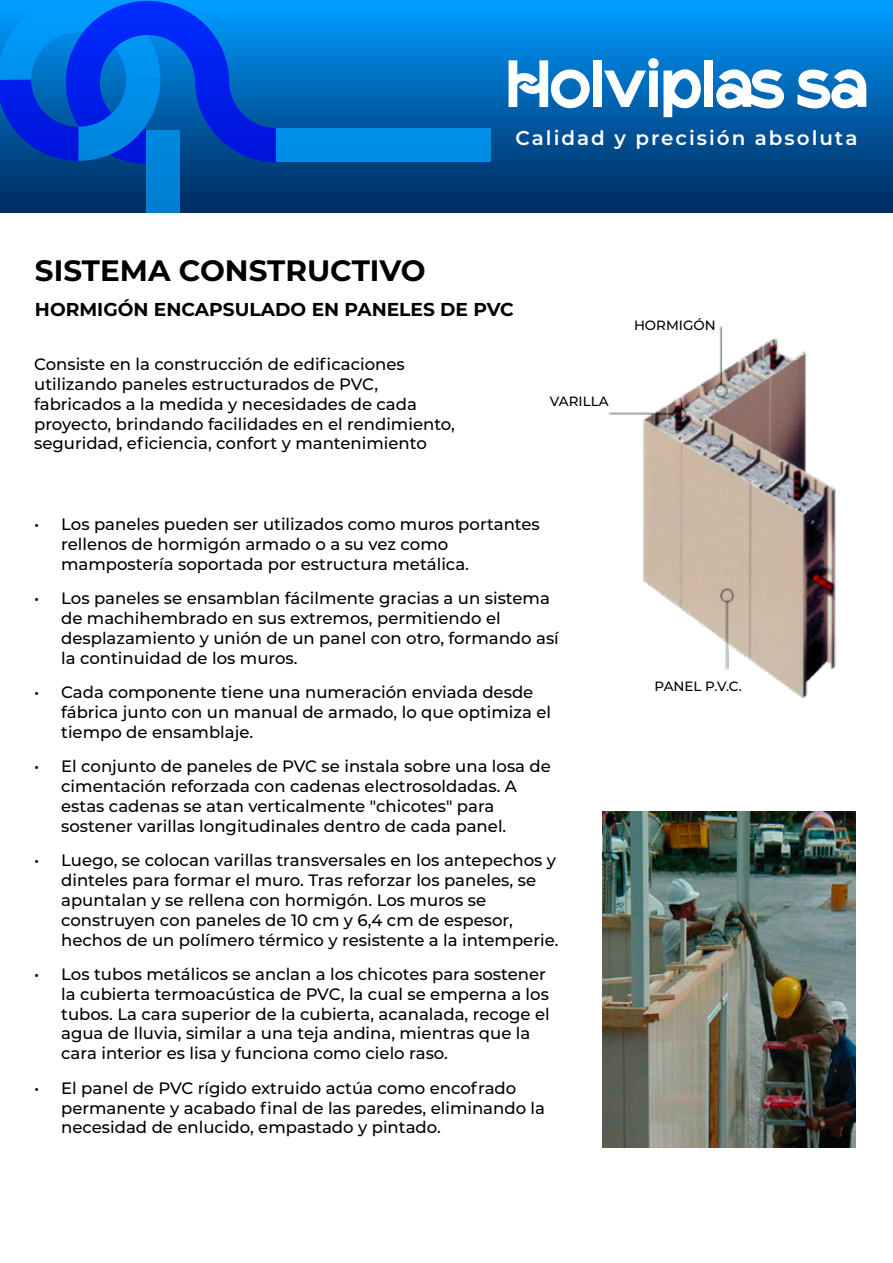
<style>
.page{position:relative;width:893px;height:1263px;background:#fff}
.page>*{position:absolute;margin:0;border:0;box-sizing:border-box;transform-origin:0 0}
.t1{font:700 29.4px "Montserrat";color:#000}
.t2{font:600 19.95px "Montserrat";letter-spacing:.1em;color:#fff}
.t3{font:700 18.6px "Montserrat";color:#000}
.t4{font:500 16.5px/19.8px "Montserrat";color:#000}
.t5{font:500 13.5px "Montserrat";color:#000}
</style>
<div class="page">
<div style="left:0;top:0;width:893px;height:213px;background:linear-gradient(to bottom,#009cff,#00285a)"></div>
<div style="left:593px;top:60px;width:9px;height:47px;background:#fff"></div>
<svg style="left:604px;top:58px;width:97px;height:59px"></svg>
<div style="left:704px;top:60px;width:9px;height:47px;background:#fff"></div>
<svg style="left:716px;top:69px;width:68px;height:40px"></svg>
<svg style="left:509px;top:60px;width:81px;height:48px"></svg>
<svg style="left:797px;top:69px;width:69px;height:40px"></svg>
<svg style="left:0;top:0;width:277px;height:164px"></svg>
<div style="left:146px;top:130px;width:34px;height:82px;background:#0082d8"></div>
<div style="left:276px;top:128px;width:214px;height:34px;background:#008ee8"></div>
<img style="left:608px;top:326px;width:228px;height:372px">
<img style="left:602px;top:811px;width:254px;height:337px">
<p class="t2" style="left:515px;top:123px;width:343px">Calidad y precisión absoluta</p>
<h1 class="t1" style="left:35px;top:249px;width:392px">SISTEMA CONSTRUCTIVO</h1>
<p class="t3" style="left:35px;top:296px;width:480px">HORMIGÓN ENCAPSULADO EN PANELES DE PVC</p>
<p class="t4" style="left:34px;top:354px;width:422px">Consiste en la construcción de edificaciones utilizando paneles estructurados de PVC, fabricados a la medida y necesidades de cada proyecto, brindando facilidades en el rendimiento, seguridad, eficiencia, confort y mantenimiento</p>
<p class="t5" style="left:550px;top:391px;width:60px">VARILLA</p>
<p class="t4" style="left:61px;top:514px;width:480px;text-indent:-27px">• Los paneles pueden ser utilizados como muros portantes rellenos de hormigón armado o a su vez como mampostería soportada por estructura metálica.</p>
<p class="t4" style="left:61px;top:588px;width:499px;text-indent:-27px">• Los paneles se ensamblan fácilmente gracias a un sistema de machihembrado en sus extremos, permitiendo el desplazamiento y unión de un panel con otro, formando así la continuidad de los muros.</p>
<p class="t4" style="left:61px;top:682px;width:491px;text-indent:-27px">• Cada componente tiene una numeración enviada desde fábrica junto con un manual de armado, lo que optimiza el tiempo de ensamblaje.</p>
<p class="t4" style="left:61px;top:756px;width:491px;text-indent:-27px">• El conjunto de paneles de PVC se instala sobre una losa de cimentación reforzada con cadenas electrosoldadas. A estas cadenas se atan verticalmente "chicotes" para sostener varillas longitudinales dentro de cada panel.</p>
<p class="t4" style="left:61px;top:850px;width:499px;text-indent:-27px">• Luego, se colocan varillas transversales en los antepechos y dinteles para formar el muro. Tras reforzar los paneles, se apuntalan y se rellena con hormigón. Los muros se construyen con paneles de 10 cm y 6,4 cm de espesor, hechos de un polímero térmico y resistente a la intemperie.</p>
<p class="t4" style="left:61px;top:964px;width:490px;text-indent:-27px">• Los tubos metálicos se anclan a los chicotes para sostener la cubierta termoacústica de PVC, la cual se emperna a los tubos. La cara superior de la cubierta, acanalada, recoge el agua de lluvia, similar a una teja andina, mientras que la cara interior es lisa y funciona como cielo raso.</p>
<p class="t4" style="left:61px;top:1077px;width:485px;text-indent:-27px">• El panel de PVC rígido extruido actúa como encofrado permanente y acabado final de las paredes, eliminando la necesidad de enlucido, empastado y pintado.</p>
<p class="t5" style="left:634px;top:316px;width:83px">HORMIGÓN</p>
<p class="t5" style="left:655px;top:677px;width:89px">PANEL P.V.C.</p>
</div>
